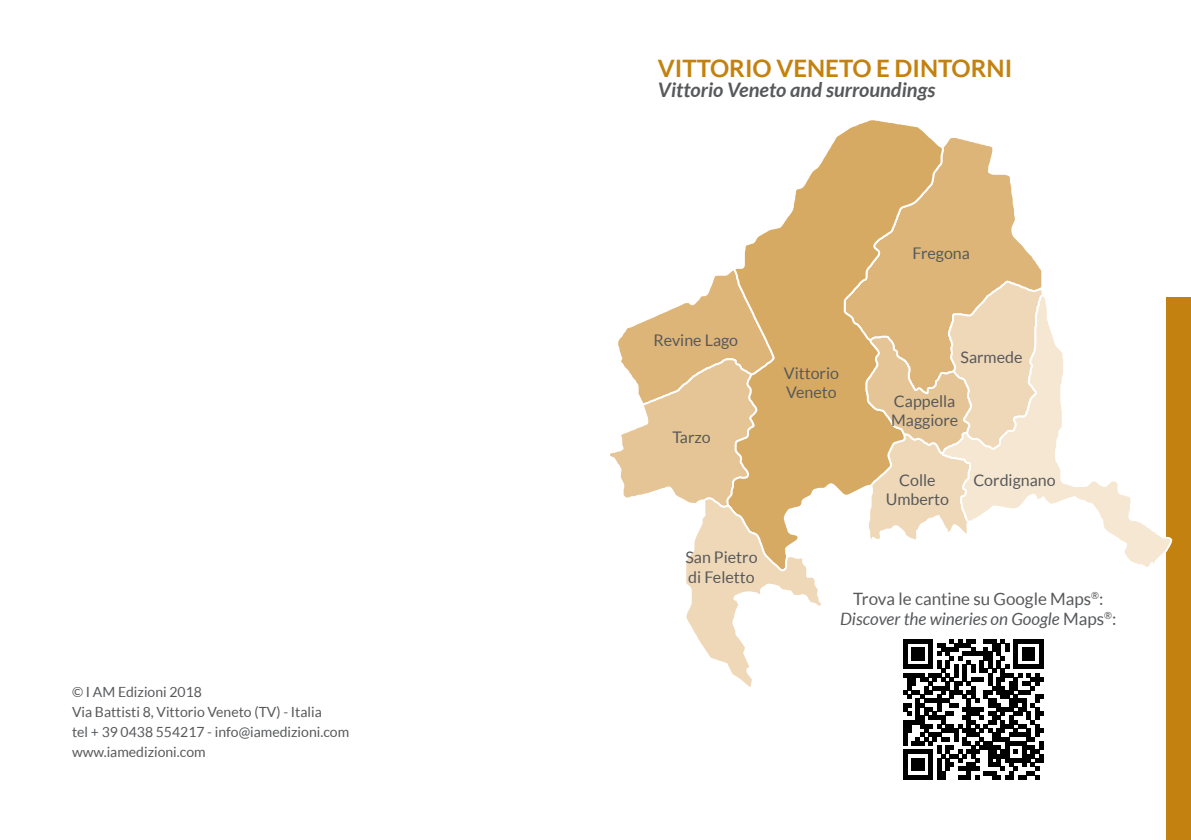
<style>
.page{position:relative;width:1191px;height:840px;background:#fff}
.page>*{position:absolute;margin:0;border:0;box-sizing:border-box;transform-origin:0 0}
.t1{font:700 24px "Lato";color:#c3820f}
.t2{font:italic 700 20px "Lato";color:#57585a}
.t3{font:italic 17px "Lato";color:#57585a}
.t4{font:17px "Lato";color:#57585a}
.t5{font:16px "Lato";color:#57585a}
.t6{font:14px "Lato";color:#57585a}
.s1{font-style:normal}
</style>
<div class="page">
<div style="left:1166px;top:297px;width:25px;height:542px;background:#c3820f"></div>
<svg style="left:945px;top:138px;width:97px;height:137px"></svg>
<svg style="left:744px;top:120px;width:201px;height:375px"></svg>
<svg style="left:610px;top:266px;width:214px;height:421px"></svg>
<svg style="left:864px;top:275px;width:178px;height:265px;background:#e5c697"></svg>
<svg style="left:940px;top:291px;width:233px;height:276px"></svg>
<svg style="left:903px;top:639px;width:140px;height:140px"></svg>
<p class="t6" style="left:72px;top:684px;width:131px">© I AM Edizioni 2018</p>
<p class="t6" style="left:72px;top:704px;width:251px">Via Battisti 8, Vittorio Veneto (TV) - Italia</p>
<p class="t6" style="left:72px;top:724px;width:279px">tel + 39 0438 554217 - info@iamedizioni.com</p>
<p class="t6" style="left:72px;top:744px;width:135px">www.iamedizioni.com</p>
<p class="t1" style="left:658px;top:54px;width:356px">VITTORIO VENETO E DINTORNI</p>
<p class="t2" style="left:658px;top:78px;width:279px">Vittorio Veneto and surroundings</p>
<p class="t5" style="left:912px;top:244px;width:59px">Fregona</p>
<p class="t5" style="left:653px;top:331px;width:86px">Revine Lago</p>
<p class="t5" style="left:672px;top:428px;width:40px">Tarzo</p>
<p class="t5" style="left:685px;top:548px;width:74px">San Pietro</p>
<p class="t5" style="left:688px;top:567px;width:68px">di Feletto</p>
<p class="t5" style="left:784px;top:364px;width:57px">Vittorio</p>
<p class="t5" style="left:786px;top:383px;width:52px">Veneto</p>
<p class="t5" style="left:960px;top:348px;width:63px">Sarmede</p>
<p class="t5" style="left:894px;top:391px;width:63px">Cappella</p>
<p class="t5" style="left:891px;top:411px;width:69px">Maggiore</p>
<p class="t5" style="left:899px;top:471px;width:38px">Colle</p>
<p class="t5" style="left:973px;top:471px;width:84px">Cordignano</p>
<p class="t5" style="left:885px;top:490px;width:65px">Umberto</p>
<p class="t4" style="left:853px;top:588px;width:252px">Trova le cantine su Google Maps<sup>®</sup>:</p>
<p class="t3" style="left:840px;top:608px;width:278px">Discover the wineries on Google <span class="s1">Maps</span><sup>®</sup><span class="s1">:</span></p>
</div>
